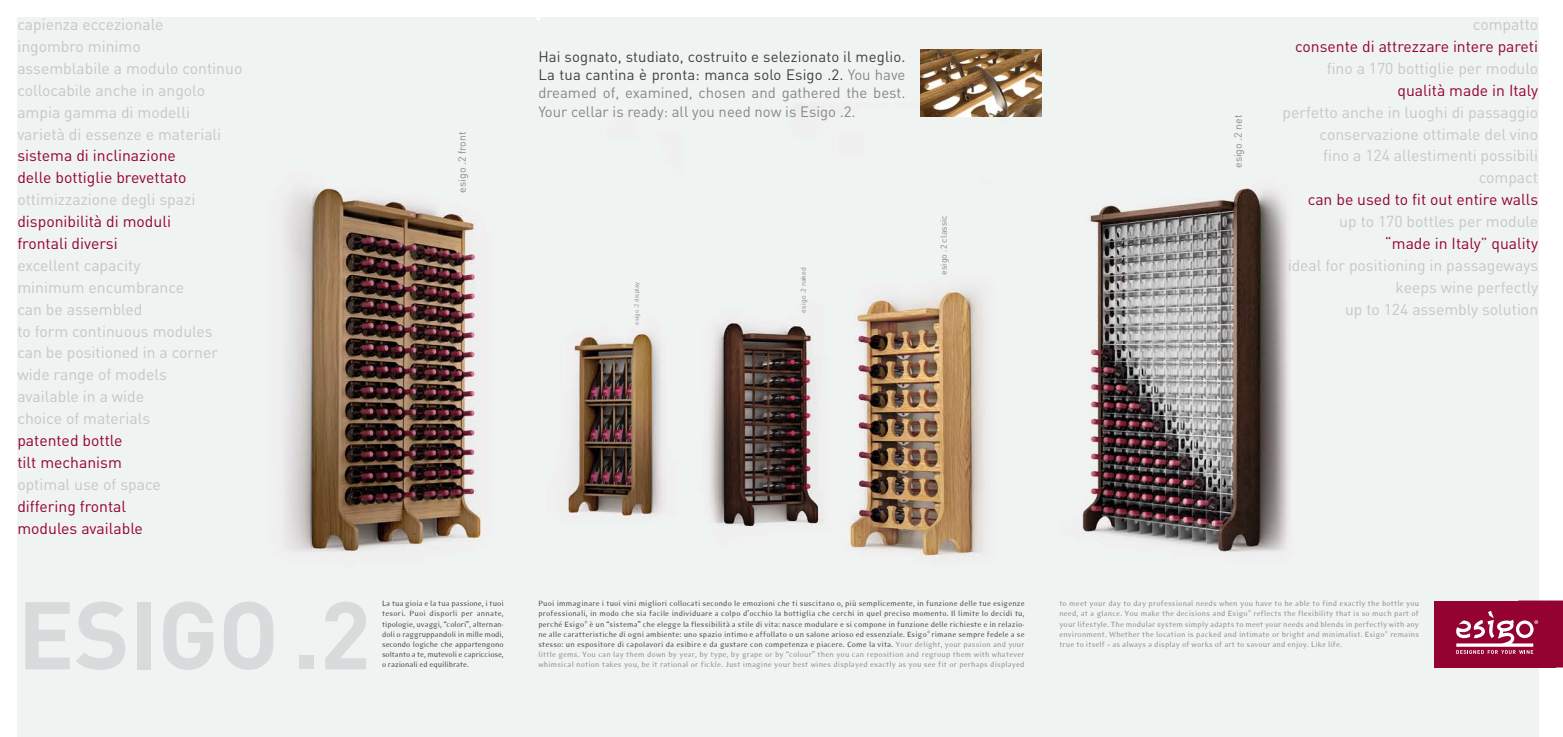
<style>
.page{position:relative;width:1563px;height:737px;background:#fff}
.page>*{position:absolute;margin:0;border:0;box-sizing:border-box;transform-origin:0 0}
.t1{font:700 94.24px "DIN";letter-spacing:-.005em;color:#d9dadb}
.t2{font:15.75px/21.9px "DIN";color:#c5c6c8}
.t3{font:15.75px/21.9px "DIN";color:#940231}
.t4{font:14.88px/18.3px "DIN";color:#878889;text-align:justify}
.t5{font:10.5px "DIN";letter-spacing:-.005em;color:#878889}
.t6{font:8.75px/10.2px "Eidetic Modern";letter-spacing:.01em;color:#3e3e40;text-align:justify}
.t7{font:8.75px/10.2px "Eidetic Modern";letter-spacing:.02em;color:#878889;text-align:justify}
.t8{font:8.75px "DIN";letter-spacing:.005em;color:#878889}
.t9{font:7px "DIN";letter-spacing:.015em;color:#878889}
.t10{font:6.12px "DIN";letter-spacing:.025em;color:#878889}
.s1{color:#3e3e40}
.s2{color:#878889}
</style>
<div class="page">
<img style="left:17px;top:17px;width:1521px;height:720px">
<img style="left:920px;top:50px;width:122px;height:67px">
<svg style="left:535px;top:17px;width:6px;height:5px"></svg>
<div style="left:1434px;top:600px;width:121px;height:67px;background:#940231"></div>
<svg style="left:1456px;top:600px;width:107px;height:67px"></svg>
<h2 class="t2" style="left:17px;top:13px;width:226px">capienza eccezionale<br>ingombro minimo<br>assemblabile a modulo continuo collocabile anche in angolo ampia gamma di modelli<br>varietà di essenze e materiali</h2>
<h2 class="t3" style="left:17px;top:145px;width:171px">sistema di inclinazione delle bottiglie brevettato</h2>
<h2 class="t2" style="left:17px;top:188px;width:180px">ottimizzazione degli spazi</h2>
<h2 class="t3" style="left:17px;top:210px;width:155px">disponibilità di moduli frontali diversi</h2>
<h2 class="t2" style="left:17px;top:254px;width:202px">excellent capacity<br>minimum encumbrance<br>can be assembled<br>to form continuous modules can be positioned in a corner wide range of models available in a wide<br>choice of materials</h2>
<h2 class="t3" style="left:17px;top:429px;width:107px">patented bottle tilt mechanism</h2>
<h2 class="t2" style="left:17px;top:473px;width:145px">optimal use of space</h2>
<h2 class="t3" style="left:17px;top:495px;width:127px">differing frontal modules available</h2>
<p class="t5" style="left:455px;top:192px;width:62px;rotate:-90deg">esigo .2 front</p>
<h1 class="t1" style="left:18px;top:573px;width:355px">ESIGO .2</h1>
<p class="t6" style="left:382px;top:598px;width:123px">La tua gioia e la tua passione, i tuoi tesori. Puoi disporli per annate, tipologie, uvaggi, “colori”, alternan&shy;doli o raggruppandoli in mille modi, secondo logiche che appartengono soltanto a te, mutevoli e capricciose, o razionali ed equilibrate.</p>
<h3 class="t4" style="left:538px;top:47px;width:369px"><span class="s1">Hai sognato, studiato, costruito e selezionato il meglio.<br>La tua cantina è pronta: manca solo Esigo .2.</span> You have dreamed of, examined, chosen and gathered the best.<br>Your cellar is ready: all you need now is Esigo .2.</h3>
<p class="t10" style="left:633px;top:325px;width:45px;rotate:-90deg">esigo .2 display</p>
<p class="t9" style="left:799px;top:312px;width:47px;rotate:-90deg">esigo .2 naked</p>
<p class="t8" style="left:938px;top:275px;width:61px;rotate:-90deg">esigo .2 classic</p>
<p class="t5" style="left:1231px;top:168px;width:55px;rotate:-90deg">esigo .2 net</p>
<h2 class="t2" style="left:1473px;top:13px;width:67px">compatto</h2>
<h2 class="t3" style="left:1295px;top:35px;width:245px">consente di attrezzare intere pareti</h2>
<h2 class="t2" style="left:1326px;top:57px;width:213px">fino a 170 bottiglie per modulo</h2>
<h2 class="t3" style="left:1397px;top:79px;width:142px">qualità made in Italy</h2>
<h2 class="t2" style="left:1282px;top:101px;width:257px;text-align:right">perfetto anche in luoghi di passaggio conservazione ottimale del vino<br>fino a 124 allestimenti possibili compact</h2>
<h2 class="t3" style="left:1307px;top:188px;width:232px">can be used to fit out entire walls</h2>
<h2 class="t2" style="left:1339px;top:210px;width:200px">up to 170 bottles per module</h2>
<h2 class="t3" style="left:1385px;top:232px;width:155px">“made in Italy” quality</h2>
<h2 class="t2" style="left:1287px;top:254px;width:252px;text-align:right">ideal for positioning in passageways keeps wine perfectly<br>up to 124 assembly solution</h2>
<p class="t6" style="left:538px;top:598px;width:488px">Puoi immaginare i tuoi vini migliori collocati secondo le emozioni che ti suscitano o, più semplicemente, in funzione delle tue esigenze professionali, in modo che sia facile individuare a colpo d’occhio la bottiglia che cerchi in quel preciso momento. Il limite lo decidi tu, perché Esigo<sup>®</sup> è un “sistema” che elegge la flessibilità a stile di vita: nasce modulare e si compone in funzione delle richieste e in relazio&shy;ne alle caratteristiche di ogni ambiente: uno spazio intimo e affollato o un salone arioso ed essenziale. Esigo<sup>®</sup> rimane sempre fedele a se stesso: un espositore di capolavori da esibire e da gustare con competenza e piacere. Come la vita. <span class="s2">Your delight, your passion and your little gems. You can lay them down by year, by type, by grape or by “colour” then you can reposition and regroup them with whatever whimsical notion takes you, be it rational or fickle. Just imagine your best wines displayed exactly as you see fit or perhaps displayed</span></p>
<p class="t7" style="left:1059px;top:598px;width:361px">to meet your day to day professional needs when you have to be able to find exactly the bottle you need, at a glance. You make the decisions and Esigo<sup>®</sup> reflects the flexibility that is so much part of your lifestyle. The modular system simply adapts to meet your needs and blends in perfectly with any environment. Whether the location is packed and intimate or bright and minimalist. Esigo<sup>®</sup> remains true to itself – as always a display of works of art to savour and enjoy. Like life.</p>
</div>
